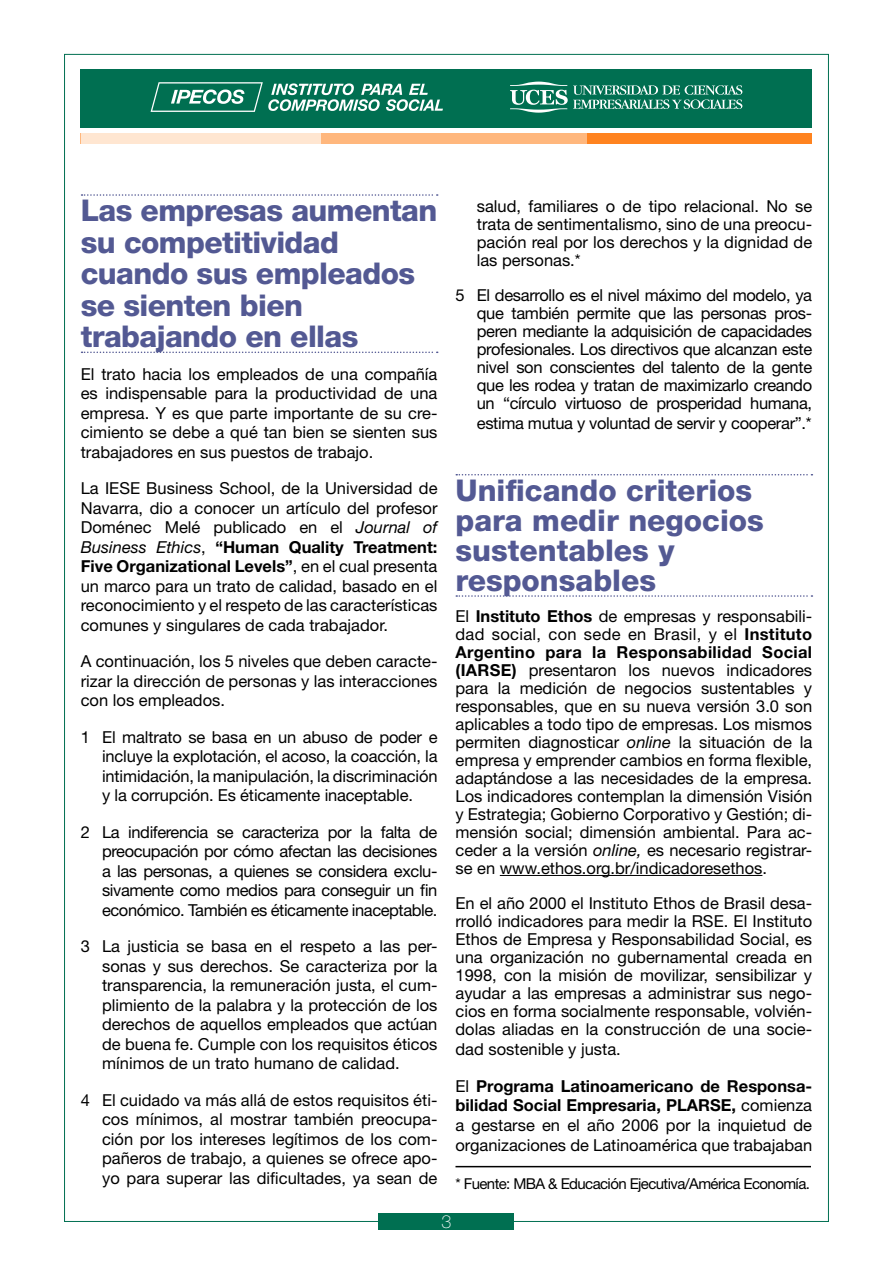
<style>
.page{position:relative;width:893px;height:1263px;background:#fff}
.page>*{position:absolute;margin:0;border:0;box-sizing:border-box;transform-origin:0 0}
.t1{font:800 30px/31.5px "Helvetica Neue LT Std";letter-spacing:-.02em;color:#535993}
.t2{font:800 30px/30px "Helvetica Neue LT Std";color:#535993}
.t3{font:100 18px "Helvetica Neue LT Std";color:#fff}
.t4{font:16.5px/18px "Helvetica Neue LT Std";color:#000;text-align:justify}
.t5{font:16.5px "Helvetica Neue LT Std";letter-spacing:-.02em;color:#000}
.t6{font:15px "Helvetica Neue LT Std";letter-spacing:-.04em;color:#000}
.s1{font-style:italic}
.s2{font-weight:700}
</style>
<div class="page">
<div style="left:81px;top:69px;width:731px;height:59px;background:#006f51"></div>
<div style="left:379px;top:1213px;width:135px;height:17px;background:#006f51"></div>
<svg style="left:510px;top:82px;width:232px;height:31px"></svg>
<svg style="left:151px;top:82px;width:292px;height:30px"></svg>
<div style="left:81px;top:134px;width:731px;height:10px;background:#ff831f"></div>
<div style="left:81px;top:134px;width:506px;height:10px;background:#ffb77d"></div>
<div style="left:81px;top:134px;width:240px;height:10px;background:#ffe6d1"></div>
<svg style="left:82px;top:194px;width:356px;height:2px"></svg>
<svg style="left:82px;top:352px;width:356px;height:1px"></svg>
<svg style="left:456px;top:474px;width:356px;height:1px"></svg>
<svg style="left:456px;top:595px;width:356px;height:2px"></svg>
<hr style="left:500px;top:875px;width:262px;height:1px;background:#000">
<hr style="left:455px;top:1166px;width:356px;height:1px;background:#000">
<h1 class="t1" style="left:81px;top:195px;width:358px">Las empresas aumentan su competitividad cuando sus empleados se sienten bien trabajando en ellas</h1>
<p class="t4" style="left:81px;top:364px;width:358px;line-height:19.5px">El trato hacia los empleados de una compañía es indispensable para la productividad de una empresa. Y es que parte importante de su cre&shy;cimiento se debe a qué tan bien se sienten sus trabajadores en sus puestos de trabajo.</p>
<p class="t4" style="left:81px;top:478px;width:358px;line-height:19.5px">La IESE Business School, de la Universidad de Navarra, dio a conocer un artículo del profesor Doménec Melé publicado en el <span class="s1">Journal of Business Ethics</span>, <span class="s2">“Human Quality Treatment:<br>Five Organizational Levels”</span>, en el cual presenta un marco para un trato de calidad, basado en el reconocimiento y el respeto de las características comunes y singulares de cada trabajador.</p>
<p class="t4" style="left:81px;top:651px;width:358px;line-height:19.5px">A continuación, los 5 niveles que deben caracte&shy;rizar la dirección de personas y las interacciones con los empleados.</p>
<p class="t4" style="left:102px;top:727px;width:337px;line-height:19.5px;text-indent:-21px">1 El maltrato se basa en un abuso de poder e incluye la explotación, el acoso, la coacción, la intimidación, la manipulación, la discriminación y la corrupción. Es éticamente inaceptable.</p>
<p class="t4" style="left:102px;top:822px;width:337px;line-height:19.5px;text-indent:-21px">2 La indiferencia se caracteriza por la falta de preocupación por cómo afectan las decisiones a las personas, a quienes se considera exclu&shy;sivamente como medios para conseguir un fin económico. También es éticamente inaceptable.</p>
<p class="t4" style="left:102px;top:936px;width:337px;line-height:19.5px;text-indent:-21px">3 La justicia se basa en el respeto a las per&shy;sonas y sus derechos. Se caracteriza por la transparencia, la remuneración justa, el cum&shy;plimiento de la palabra y la protección de los derechos de aquellos empleados que actúan de buena fe. Cumple con los requisitos éticos mínimos de un trato humano de calidad.</p>
<p class="t4" style="left:102px;top:1090px;width:337px;line-height:19.6px;text-indent:-21px">4 El cuidado va más allá de estos requisitos éti&shy;cos mínimos, al mostrar también preocupa&shy;ción por los intereses legítimos de los com&shy;pañeros de trabajo, a quienes se ofrece apo&shy;yo para superar las dificultades, ya sean de</p>
<p class="t4" style="left:477px;top:197px;width:337px">salud, familiares o de tipo relacional. No se trata de sentimentalismo, sino de una preocu&shy;pación real por los derechos y la dignidad de las personas.*</p>
<p class="t4" style="left:477px;top:286px;width:337px;text-indent:-21px">5 El desarrollo es el nivel máximo del modelo, ya que también permite que las personas pros&shy;peren mediante la adquisición de capacidades profesionales. Los directivos que alcanzan este nivel son conscientes del talento de la gente que les rodea y tratan de maximizarlo creando un “círculo virtuoso de prosperidad humana,</p>
<p class="t5" style="left:477px;top:413px;width:336px">estima mutua y voluntad de servir y cooperar”.*</p>
<h1 class="t2" style="left:455px;top:475px;width:310px">Unificando criterios para medir negocios sustentables y responsables</h1>
<p class="t4" style="left:455px;top:607px;width:358px">El <span class="s2">Instituto Ethos</span> de empresas y responsabili&shy;dad social, con sede en Brasil, y el <span class="s2">Instituto Argentino para la Responsabilidad Social (IARSE)</span> presentaron los nuevos indicadores para la medición de negocios sustentables y responsables, que en su nueva versión 3.0 son aplicables a todo tipo de empresas. Los mismos permiten diagnosticar <span class="s1">online</span> la situación de la empresa y emprender cambios en forma flexible, adaptándose a las necesidades de la empresa.<br>Los indicadores contemplan la dimensión Visión y Estrategia; Gobierno Corporativo y Gestión; di&shy;mensión social; dimensión ambiental. Para ac&shy;ceder a la versión <span class="s1">online,</span> es necesario registrar&shy;se en www.ethos.org.br/indicadoresethos.</p>
<p class="t4" style="left:455px;top:894px;width:358px">En el año 2000 el Instituto Ethos de Brasil desa&shy;rrolló indicadores para medir la RSE. El Instituto Ethos de Empresa y Responsabilidad Social, es una organización no gubernamental creada en 1998, con la misión de movilizar, sensibilizar y ayudar a las empresas a administrar sus nego&shy;cios en forma socialmente responsable, volvién&shy;dolas aliadas en la construcción de una socie-</p>
<p class="t4" style="left:455px;top:1039px;width:167px">dad sostenible y justa.</p>
<p class="t4" style="left:455px;top:1075px;width:358px;line-height:19.8px">El <span class="s2">Programa Latinoamericano de Responsa&shy;bilidad Social Empresaria, PLARSE,</span> comienza a gestarse en el año 2006 por la inquietud de organizaciones de Latinoamérica que trabajaban</p>
<p class="t6" style="left:455px;top:1174px;width:356px">* Fuente: MBA &amp; Educación Ejecutiva/América Economía.</p>
<p class="t3" style="left:441px;top:1211px;width:12px">3</p>
</div>
